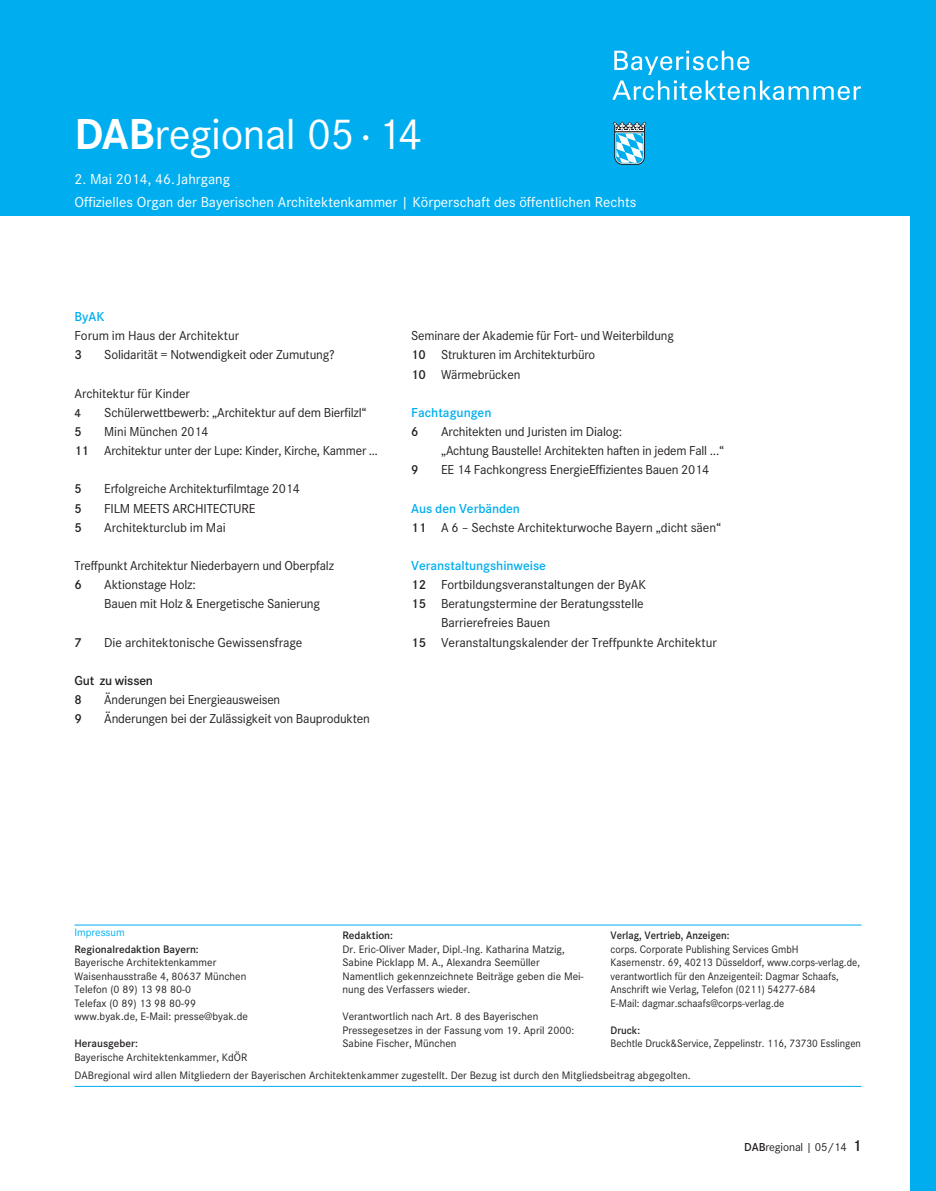
<style>
.page{position:relative;width:936px;height:1191px;background:#fff}
.page>*{position:absolute;margin:0;border:0;box-sizing:border-box;transform-origin:0 0}
.t1{font:45px "Corporate S";letter-spacing:-.01em;color:#fff}
.t2{font:15px/22.5px "Corporate S";color:#fff}
.t3{font:13.5px/19.2px "Corporate S";letter-spacing:-.015em;color:#231f20}
.t4{font:600 13.5px "Corporate S";letter-spacing:-.005em;color:#00aeef}
.t5{font:600 13.5px/19.2px "Corporate S";letter-spacing:-.015em;color:#231f20}
.t6{font:12px "Corporate S";letter-spacing:-.01em;color:#231f20}
.t7{font:600 12px "Corporate S";color:#231f20}
.t8{font:11.25px/13.5px "Corporate S";color:#231f20}
.t9{font:11.25px/13.5px "Corporate S";color:#231f20;scale:.95 1}
.t10{font:600 11.25px "Corporate S";color:#231f20}
.t11{font:600 11.25px "Corporate S";color:#231f20;scale:.95 1}
.t12{font:11.25px "Corporate S";color:#00aeef}
.s1{font-weight:700}
.s2{font-weight:600}
.s3{font-weight:600;color:#00aeef}
.s4{font-weight:600;font-size:16.5px}
</style>
<div class="page">
<div style="left:910px;top:0;width:25px;height:1191px;background:#00aeef"></div>
<div style="left:1px;top:0;width:934px;height:216px;background:#00aeef"></div>
<svg style="left:612px;top:51px;width:248px;height:49px"></svg>
<svg style="left:612px;top:121px;width:34px;height:44px"></svg>
<hr style="left:74px;top:924px;width:787px;height:1px;background:#00aeef">
<hr style="left:74px;top:1086px;width:787px;height:1px;background:#00aeef">
<h1 class="t1" style="left:74px;top:108px;width:349px"><span class="s1">DAB</span>regional 05·14</h1>
<p class="t2" style="left:74px;top:168px;width:563px">2. Mai 2014, 46.Jahrgang<br>Offizielles Organ der Bayerischen Architektenkammer | Körperschaft des öffentlichen Rechts</p>
<p class="t4" style="left:74px;top:309px;width:31px">ByAK</p>
<p class="t3" style="left:74px;top:326px;width:166px">Forum im Haus der Architektur</p>
<p class="t5" style="left:74px;top:345px;width:9px">3</p>
<p class="t3" style="left:104px;top:345px;width:232px">Solidarität = Notwendigkeit oder Zumutung?</p>
<p class="t3" style="left:74px;top:384px;width:117px">Architektur für Kinder</p>
<p class="t7" style="left:74px;top:406px;width:8px">4</p>
<p class="t3" style="left:104px;top:403px;width:264px">Schülerwettbewerb: „Architektur auf dem Bierfilzl“</p>
<p class="t5" style="left:74px;top:422px;width:9px">5</p>
<p class="t3" style="left:74px;top:422px;width:305px;text-indent:30px">Mini München 2014<br><span class="s2">11</span> Architektur unter der Lupe: Kinder, Kirche, Kammer …</p>
<p class="t5" style="left:74px;top:479px;width:9px">5</p>
<p class="t3" style="left:104px;top:479px;width:197px">Erfolgreiche Architekturfilmtage 2014</p>
<p class="t5" style="left:74px;top:498px;width:9px">5</p>
<p class="t3" style="left:104px;top:498px;width:153px">FILM MEETS ARCHITECTURE</p>
<p class="t5" style="left:74px;top:518px;width:9px">5</p>
<p class="t3" style="left:104px;top:518px;width:123px">Architekturclub im Mai</p>
<p class="t3" style="left:74px;top:556px;width:261px">Treffpunkt Architektur Niederbayern und Oberpfalz</p>
<p class="t5" style="left:74px;top:575px;width:9px">6</p>
<p class="t3" style="left:104px;top:575px;width:217px">Aktionstage Holz:<br>Bauen mit Holz &amp; Energetische Sanierung</p>
<p class="t5" style="left:74px;top:632px;width:9px">7</p>
<p class="t3" style="left:104px;top:632px;width:200px">Die architektonische Gewissensfrage</p>
<p class="t5" style="left:74px;top:671px;width:80px">Gut zu wissen<br>8</p>
<p class="t3" style="left:104px;top:690px;width:177px">Änderungen bei Energieausweisen</p>
<p class="t5" style="left:74px;top:709px;width:9px">9</p>
<p class="t3" style="left:104px;top:709px;width:267px">Änderungen bei der Zulässigkeit von Bauprodukten</p>
<p class="t3" style="left:411px;top:326px;width:264px">Seminare der Akademie für Fort- und Weiterbildung<br><span class="s2">10</span> Strukturen im Architekturbüro<br><span class="s2">10</span> Wärmebrücken</p>
<p class="t4" style="left:411px;top:404px;width:82px">Fachtagungen</p>
<p class="t5" style="left:411px;top:422px;width:9px">6</p>
<p class="t3" style="left:441px;top:422px;width:285px">Architekten und Juristen im Dialog:<br>„Achtung Baustelle! Architekten haften in jedem Fall ...“</p>
<p class="t5" style="left:411px;top:460px;width:9px">9</p>
<p class="t3" style="left:441px;top:460px;width:270px">EE 14 Fachkongress EnergieEffizientes Bauen 2014</p>
<p class="t3" style="left:411px;top:498px;width:311px"><span class="s3">Aus den Verbänden<br></span><span class="s2">11</span> A 6 – Sechste Architekturwoche Bayern „dicht säen“</p>
<p class="t4" style="left:411px;top:558px;width:136px">Veranstaltungshinweise</p>
<p class="t3" style="left:411px;top:575px;width:236px"><span class="s2">12</span> Fortbildungsveranstaltungen der ByAK</p>
<p class="t3" style="left:411px;top:594px;width:234px"><span class="s2">15</span> Beratungstermine der Beratungsstelle</p>
<p class="t3" style="left:441px;top:613px;width:111px">Barrierefreies Bauen</p>
<p class="t3" style="left:411px;top:632px;width:307px"><span class="s2">15</span> Veranstaltungskalender der Treffpunkte Architektur</p>
<p class="t12" style="left:74px;top:926px;width:52px">Impressum</p>
<p class="t10" style="left:74px;top:942px;width:126px">Regionalredaktion Bayern:</p>
<p class="t8" style="left:74px;top:956px;width:175px">Bayerische Architektenkammer<br>Waisenhausstraße 4, 80637 München<br>Telefon (0 89) 13 98 80-0<br>Telefax (0 89) 13 98 80-99 www.byak.de, E-Mail: presse@byak.de</p>
<p class="t10" style="left:74px;top:1037px;width:65px">Herausgeber:</p>
<p class="t8" style="left:74px;top:1050px;width:174px">Bayerische Architektenkammer, KdÖR</p>
<p class="t11" style="left:610px;top:929px;width:127px">Verlag, Vertrieb, Anzeigen:</p>
<p class="t9" style="left:610px;top:942px;width:264px">corps. Corporate Publishing Services GmbH<br>Kasernenstr. 69, 40213 Düsseldorf, www.corps-verlag.de, verantwortlich für den Anzeigenteil: Dagmar Schaafs, Anschrift wie Verlag, Telefon (0211) 54277-684<br>E-Mail: dagmar.schaafs@corps-verlag.de</p>
<p class="t11" style="left:610px;top:1023px;width:33px">Druck:</p>
<p class="t9" style="left:610px;top:1037px;width:265px">Bechtle Druck&amp;Service, Zeppelinstr. 116, 73730 Esslingen</p>
<p class="t8" style="left:74px;top:1068px;width:617px">DABregional wird allen Mitgliedern der Bayerischen Architektenkammer zugestellt. Der Bezug ist durch den Mitgliedsbeitrag abgegolten.</p>
<p class="t10" style="left:342px;top:929px;width:52px">Redaktion:</p>
<p class="t8" style="left:342px;top:942px;width:243px">Dr. Eric-Oliver Mader, Dipl.-Ing. Katharina Matzig, Sabine Picklapp M. A., Alexandra Seemüller Namentlich gekennzeichnete Beiträge geben die Mei&shy;nung des Verfassers wieder.</p>
<p class="t8" style="left:342px;top:1010px;width:233px">Verantwortlich nach Art. 8 des Bayerischen<br>Pressegesetzes in der Fassung vom 19. April 2000:<br>Sabine Fischer, München</p>
<p class="t6" style="left:744px;top:1140px;width:119px"><span class="s2">DAB</span>regional | 05/14 <span class="s4">1</span></p>
</div>
